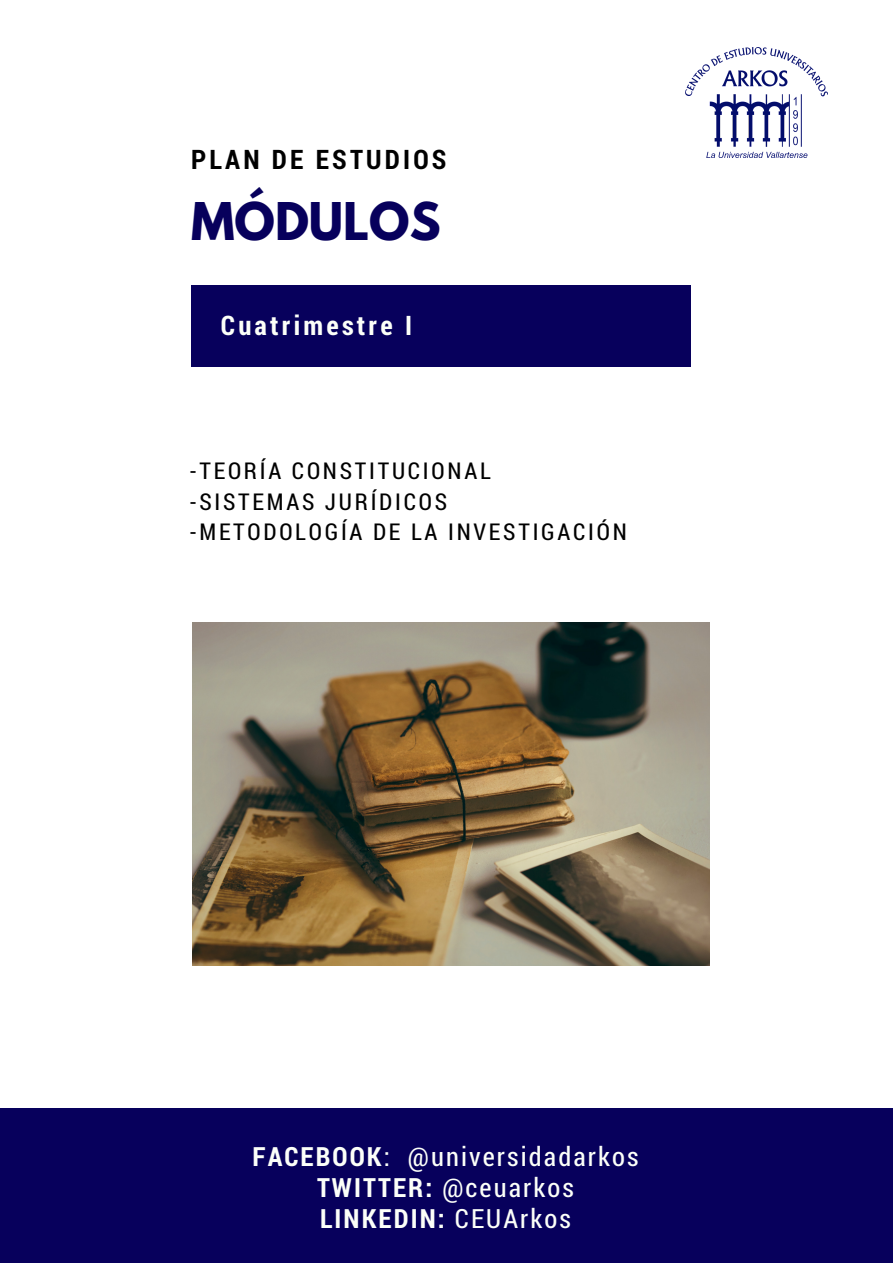
<style>
.page{position:relative;width:893px;height:1263px;background:#fff}
.page>*{position:absolute;margin:0;border:0;box-sizing:border-box;transform-origin:0 0}
.t1{font:700 46.05px "League Spartan";color:#07005c}
.t2{font:700 26.85px "Roboto Condensed";letter-spacing:.12em;color:#000}
.t3{font:700 26.85px "Roboto Condensed";letter-spacing:.12em;color:#fcfff9}
.t4{font:26.47px/31px "Roboto Condensed";letter-spacing:.08em;color:#fcfff9;text-align:center}
.t5{font:23.17px/30.4px "Roboto Condensed";letter-spacing:.12em;color:#000}
.s1{font-weight:700}
</style>
<div class="page">
<div style="left:191px;top:285px;width:500px;height:81px;background:#07005c"></div>
<div style="left:0;top:1108px;width:893px;height:155px;background:#07005c"></div>
<img style="left:685px;top:47px;width:143px;height:111px">
<img style="left:193px;top:622px;width:516px;height:344px">
<p class="t2" style="left:191px;top:141px;width:257px">PLAN DE ESTUDIOS</p>
<h1 class="t1" style="left:191px;top:198px;width:251px">MÓDULOS</h1>
<p class="t3" style="left:221px;top:307px;width:193px">Cuatrimestre I</p>
<p class="t5" style="left:190px;top:455px;width:438px">-TEORÍA CONSTITUCIONAL<br>-SISTEMAS JURÍDICOS<br>-METODOLOGÍA DE LA INVESTIGACIÓN</p>
<p class="t4" style="left:252px;top:1140px;width:388px"><span class="s1">FACEBOOK</span>: @universidadarkos<br><span class="s1">TWITTER:</span> @ceuarkos<br><span class="s1">LINKEDIN:</span> CEUArkos</p>
</div>
